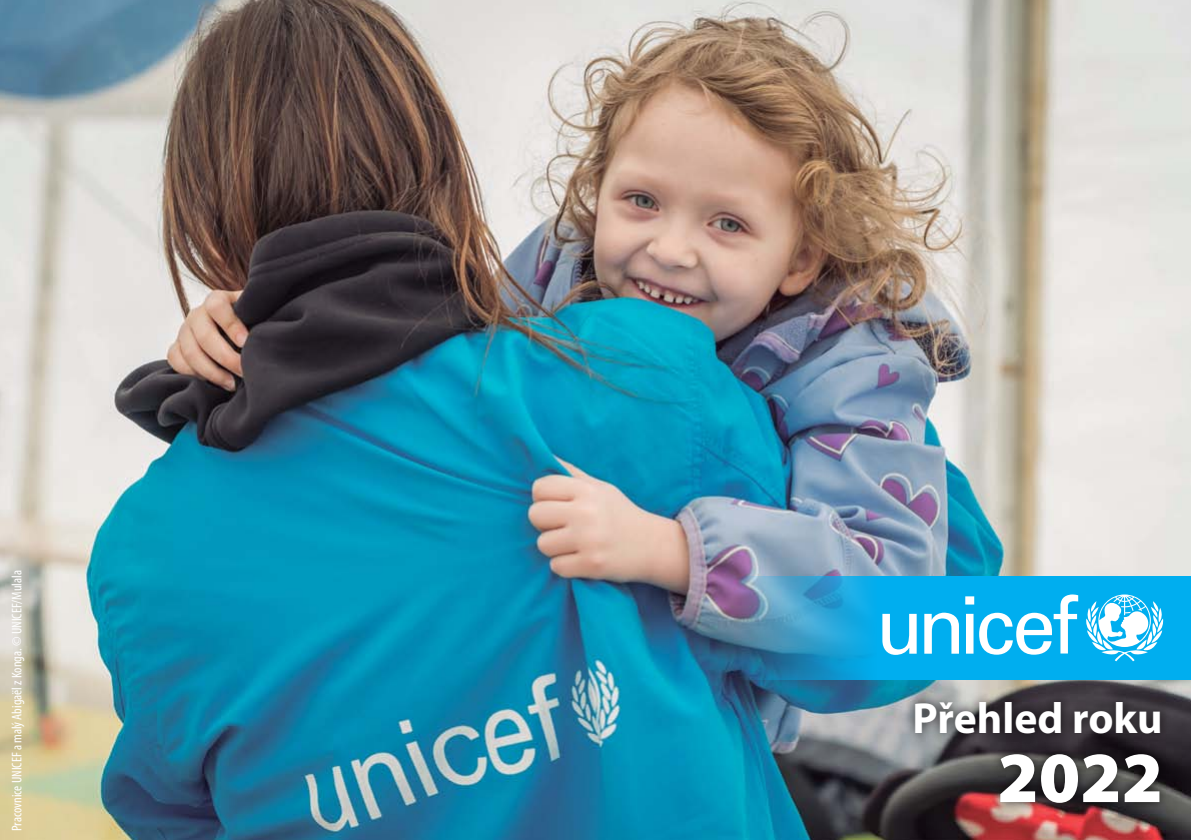
<style>
.page{position:relative;width:1191px;height:840px;background:#fff}
.page>*{position:absolute;margin:0;border:0;box-sizing:border-box;transform-origin:0 0}
.t1{font:900 72.4px "Myriad Pro";color:#fff}
.t2{font:700 43.6px "Myriad Pro";color:#fff}
.t3{font:condensed 14px "Myriad Pro";color:#fff}
</style>
<div class="page">
<img style="left:0;top:0;width:1191px;height:839px">
<img style="left:737px;top:575px;width:140px;height:104px">
<div style="left:877px;top:575px;width:314px;height:104px;background:#00aeef"></div>
<div style="left:904px;top:690px;width:267px;height:53px;background:#000;opacity:.75"></div>
<div style="left:989px;top:742px;width:181px;height:71px;background:#000;opacity:.75"></div>
<svg style="left:1086px;top:594px;width:77px;height:67px"></svg>
<svg style="left:882px;top:613px;width:34px;height:41px"></svg>
<svg style="left:924px;top:612px;width:35px;height:41px"></svg>
<svg style="left:965px;top:594px;width:113px;height:60px"></svg>
<p class="t3" style="left:9px;top:830px;width:262px;rotate:-90deg">Pracovnice UNICEF a malý Abigaël z Konga. © UNICEF/Mulala</p>
<h2 class="t2" style="left:912px;top:689px;width:251px">Přehled roku</h2>
<h1 class="t1" style="left:997px;top:736px;width:167px">2022</h1>
</div>
